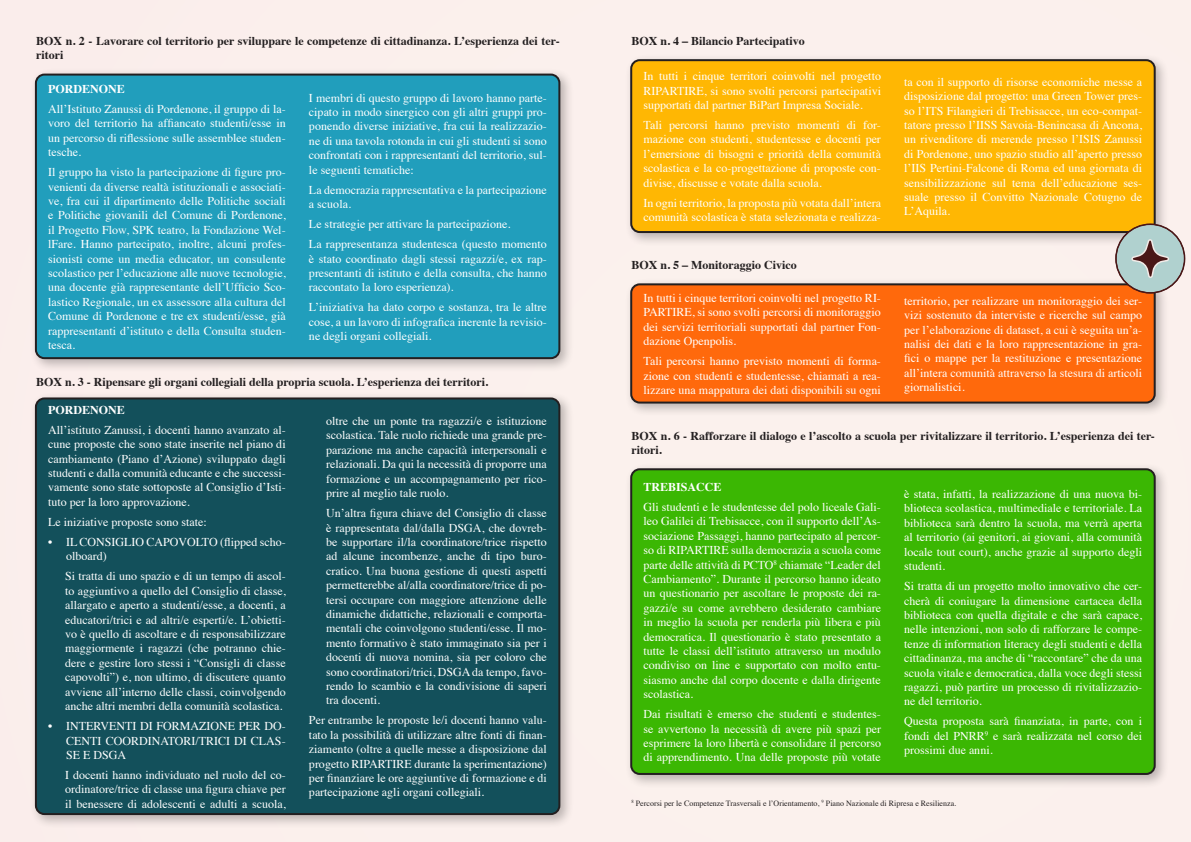
<style>
.page{position:relative;width:1191px;height:842px;background:#fbf0ed}
.page>*{position:absolute;margin:0;border:0;box-sizing:border-box;transform-origin:0 0}
.t1{font:12px/14.4px "Times";color:#fff;text-align:justify}
.t2{font:700 12px/14.4px "Times";color:#231f20}
.t3{font:700 12px "Times";color:#fff}
.t4{font:8px "Times";color:#231f20}
</style>
<div class="page">
<div style="left:29px;top:68px;width:545px;height:305px;background:#231f20;opacity:.3"></div>
<div style="left:36px;top:75px;width:523px;height:283px;background:#219ebc;border-radius:9px"></div>
<div style="left:35px;top:74px;width:525px;height:285px;border:2px solid #231f20;border-radius:9px"></div>
<div style="left:29px;top:392px;width:545px;height:436px;background:#231f20;opacity:.3"></div>
<div style="left:36px;top:398px;width:523px;height:416px;background:#13505b;border-radius:9px"></div>
<div style="left:35px;top:397px;width:525px;height:418px;border:2px solid #231f20;border-radius:9px"></div>
<div style="left:624px;top:54px;width:545px;height:193px;background:#231f20;opacity:.3"></div>
<div style="left:631px;top:60px;width:523px;height:172px;background:#ffb703;border-radius:9px"></div>
<div style="left:630px;top:59px;width:525px;height:174px;border:2px solid #231f20;border-radius:9px"></div>
<div style="left:624px;top:278px;width:545px;height:139px;background:#231f20;opacity:.3"></div>
<div style="left:631px;top:284px;width:523px;height:119px;background:#ff690c;border-radius:9px"></div>
<div style="left:630px;top:283px;width:525px;height:121px;border:2px solid #231f20;border-radius:9px"></div>
<div style="left:624px;top:463px;width:545px;height:325px;background:#231f20;opacity:.3"></div>
<div style="left:631px;top:469px;width:523px;height:305px;background:#3bb703;border-radius:9px"></div>
<div style="left:630px;top:468px;width:525px;height:307px;border:2px solid #231f20;border-radius:9px"></div>
<svg style="left:1115px;top:224px;width:70px;height:70px"></svg>
<p class="t2" style="left:36px;top:32px;width:525px">BOX n. 2 - Lavorare col territorio per sviluppare le competenze di cittadinanza. L’esperienza dei ter&shy;ritori</p>
<p class="t3" style="left:48px;top:77px;width:78px">PORDENONE</p>
<p class="t1" style="left:48px;top:101px;width:239px">All’Istituto Zanussi di Pordenone, il gruppo di la&shy;voro del territorio ha affiancato studenti/esse in un percorso di riflessione sulle assemblee studen&shy;tesche.</p>
<p class="t1" style="left:48px;top:164px;width:239px">Il gruppo ha visto la partecipazione di figure pro&shy;venienti da diverse realtà istituzionali e associati&shy;ve, fra cui il dipartimento delle Politiche sociali e Politiche giovanili del Comune di Pordenone, il Progetto Flow, SPK teatro, la Fondazione Wel&shy;lFare. Hanno partecipato, inoltre, alcuni profes&shy;sionisti come un media educator, un consulente scolastico per l’educazione alle nuove tecnologie, una docente già rappresentante dell’Ufficio Sco&shy;lastico Regionale, un ex assessore alla cultura del Comune di Pordenone e tre ex studenti/esse, già rappresentanti d’istituto e della Consulta studen&shy;tesca.</p>
<p class="t1" style="left:309px;top:89px;width:239px">I membri di questo gruppo di lavoro hanno parte&shy;cipato in modo sinergico con gli altri gruppi pro&shy;ponendo diverse iniziative, fra cui la realizzazio&shy;ne di una tavola rotonda in cui gli studenti si sono confrontati con i rappresentanti del territorio, sul&shy;le seguenti tematiche:</p>
<p class="t1" style="left:309px;top:181px;width:239px">La democrazia rappresentativa e la partecipazione a scuola.</p>
<p class="t1" style="left:309px;top:216px;width:203px">Le strategie per attivare la partecipazione.</p>
<p class="t1" style="left:309px;top:236px;width:239px">La rappresentanza studentesca (questo momento è stato coordinato dagli stessi ragazzi/e, ex rap&shy;presentanti di istituto e della consulta, che hanno raccontato la loro esperienza).</p>
<p class="t1" style="left:309px;top:299px;width:239px">L’iniziativa ha dato corpo e sostanza, tra le altre cose, a un lavoro di infografica inerente la revisio&shy;ne degli organi collegiali.</p>
<p class="t2" style="left:36px;top:374px;width:453px">BOX n. 3 - Ripensare gli organi collegiali della propria scuola. L’esperienza dei territori.</p>
<p class="t3" style="left:48px;top:398px;width:78px">PORDENONE</p>
<p class="t1" style="left:48px;top:421px;width:239px">All’istituto Zanussi, i docenti hanno avanzato al&shy;cune proposte che sono state inserite nel piano di cambiamento (Piano d’Azione) sviluppato dagli studenti e dalla comunità educante e che successi&shy;vamente sono state sottoposte al Consiglio d’Isti&shy;tuto per la loro approvazione.</p>
<p class="t1" style="left:48px;top:514px;width:160px">Le iniziative proposte sono state:</p>
<p class="t1" style="left:66px;top:534px;width:221px;text-indent:-18px">• IL CONSIGLIO CAPOVOLTO (flipped scho&shy;olboard)</p>
<p class="t1" style="left:65px;top:568px;width:222px">Si tratta di uno spazio e di un tempo di ascol&shy;to aggiuntivo a quello del Consiglio di classe, allargato e aperto a studenti/esse, a docenti, a educatori/trici e ad altri/e esperti/e. L’obietti&shy;vo è quello di ascoltare e di responsabilizzare maggiormente i ragazzi (che potranno chie&shy;dere e gestire loro stessi i “Consigli di classe capovolti”) e, non ultimo, di discutere quanto avviene all’interno delle classi, coinvolgendo anche altri membri della comunità scolastica.</p>
<p class="t1" style="left:66px;top:718px;width:221px;text-indent:-18px">• INTERVENTI DI FORMAZIONE PER DO-CENTI COORDINATORI/TRICI DI CLAS-SE E DSGA</p>
<p class="t1" style="left:65px;top:767px;width:222px">I docenti hanno individuato nel ruolo del co&shy;ordinatore/trice di classe una figura chiave per il benessere di adolescenti e adulti a scuola,</p>
<p class="t1" style="left:326px;top:413px;width:222px">oltre che un ponte tra ragazzi/e e istituzione scolastica. Tale ruolo richiede una grande pre&shy;parazione ma anche capacità interpersonali e relazionali. Da qui la necessità di proporre una formazione e un accompagnamento per rico&shy;prire al meglio tale ruolo.</p>
<p class="t1" style="left:326px;top:505px;width:222px">Un’altra figura chiave del Consiglio di classe è rappresentata dal/dalla DSGA, che dovreb&shy;be supportare il/la coordinatore/trice rispetto ad alcune incombenze, anche di tipo buro&shy;cratico. Una buona gestione di questi aspetti permetterebbe al/alla coordinatore/trice di po&shy;tersi occupare con maggiore attenzione delle dinamiche didattiche, relazionali e comporta&shy;mentali che coinvolgono studenti/esse. Il mo&shy;mento formativo è stato immaginato sia per i docenti di nuova nomina, sia per coloro che sono coordinatori/trici, DSGA da tempo, favo&shy;rendo lo scambio e la condivisione di saperi tra docenti.</p>
<p class="t1" style="left:309px;top:712px;width:239px">Per entrambe le proposte le/i docenti hanno valu&shy;tato la possibilità di utilizzare altre fonti di finan&shy;ziamento (oltre a quelle messe a disposizione dal progetto RIPARTIRE durante la sperimentazione) per finanziare le ore aggiuntive di formazione e di partecipazione agli organi collegiali.</p>
<p class="t2" style="left:631px;top:32px;width:175px">BOX n. 4 – Bilancio Partecipativo</p>
<p class="t1" style="left:643px;top:68px;width:239px">In tutti i cinque territori coinvolti nel progetto RIPARTIRE, si sono svolti percorsi partecipativi supportati dal partner BiPart Impresa Sociale.</p>
<p class="t1" style="left:643px;top:117px;width:239px">Tali percorsi hanno previsto momenti di for&shy;mazione con studenti, studentesse e docenti per l’emersione di bisogni e priorità della comunità scolastica e la co-progettazione di proposte con&shy;divise, discusse e votate dalla scuola.</p>
<p class="t1" style="left:643px;top:194px;width:239px">In ogni territorio, la proposta più votata dall’intera comunità scolastica è stata selezionata e realizza-</p>
<p class="t2" style="left:631px;top:257px;width:167px">BOX n. 5 – Monitoraggio Civico</p>
<p class="t1" style="left:643px;top:290px;width:239px">In tutti i cinque territori coinvolti nel progetto RI-PARTIRE, si sono svolti percorsi di monitoraggio dei servizi territoriali supportati dal partner Fon&shy;dazione Openpolis.</p>
<p class="t1" style="left:643px;top:353px;width:239px">Tali percorsi hanno previsto momenti di forma&shy;zione con studenti e studentesse, chiamati a rea&shy;lizzare una mappatura dei dati disponibili su ogni</p>
<p class="t1" style="left:904px;top:74px;width:239px">ta con il supporto di risorse economiche messe a disposizione dal progetto: una Green Tower pres&shy;so l’ITS Filangieri di Trebisacce, un eco-compat&shy;tatore presso l’IISS Savoia-Benincasa di Ancona, un rivenditore di merende presso l’ISIS Zanussi di Pordenone, uno spazio studio all’aperto presso l’IIS Pertini-Falcone di Roma ed una giornata di sensibilizzazione sul tema dell’educazione ses&shy;suale presso il Convitto Nazionale Cotugno de L’Aquila.</p>
<p class="t1" style="left:904px;top:292px;width:239px">territorio, per realizzare un monitoraggio dei ser&shy;vizi sostenuto da interviste e ricerche sul campo per l’elaborazione di dataset, a cui è seguita un’a&shy;nalisi dei dati e la loro rappresentazione in gra&shy;fici o mappe per la restituzione e presentazione all’intera comunità attraverso la stesura di articoli giornalistici.</p>
<p class="t2" style="left:631px;top:427px;width:525px">BOX n. 6 - Rafforzare il dialogo e l’ascolto a scuola per rivitalizzare il territorio. L’esperienza dei ter&shy;ritori.</p>
<p class="t3" style="left:643px;top:475px;width:80px">TREBISACCE</p>
<p class="t1" style="left:643px;top:499px;width:239px">Gli studenti e le studentesse del polo liceale Gali&shy;leo Galilei di Trebisacce, con il supporto dell’As&shy;sociazione Passaggi, hanno partecipato al percor&shy;so di RIPARTIRE sulla democrazia a scuola come parte delle attività di PCTO<sup>8</sup> chiamate “Leader del Cambiamento”. Durante il percorso hanno ideato un questionario per ascoltare le proposte dei ra&shy;gazzi/e su come avrebbero desiderato cambiare in meglio la scuola per renderla più libera e più democratica. Il questionario è stato presentato a tutte le classi dell’istituto attraverso un modulo condiviso on line e supportato con molto entu&shy;siasmo anche dal corpo docente e dalla dirigente scolastica.</p>
<p class="t1" style="left:643px;top:706px;width:239px">Dai risultati è emerso che studenti e studentes&shy;se avvertono la necessità di avere più spazi per esprimere la loro libertà e consolidare il percorso di apprendimento. Una delle proposte più votate</p>
<p class="t1" style="left:904px;top:486px;width:239px">è stata, infatti, la realizzazione di una nuova bi&shy;blioteca scolastica, multimediale e territoriale. La biblioteca sarà dentro la scuola, ma verrà aperta al territorio (ai genitori, ai giovani, alla comunità locale tout court), anche grazie al supporto degli studenti.</p>
<p class="t1" style="left:904px;top:578px;width:239px">Si tratta di un progetto molto innovativo che cer&shy;cherà di coniugare la dimensione cartacea della biblioteca con quella digitale e che sarà capace, nelle intenzioni, non solo di rafforzare le compe&shy;tenze di information literacy degli studenti e della cittadinanza, ma anche di “raccontare” che da una scuola vitale e democratica, dalla voce degli stessi ragazzi, può partire un processo di rivitalizzazio&shy;ne del territorio.</p>
<p class="t1" style="left:904px;top:713px;width:239px">Questa proposta sarà finanziata, in parte, con i fondi del PNRR<sup>9</sup> e sarà realizzata nel corso dei prossimi due anni.</p>
<p class="t4" style="left:631px;top:796px;width:326px"><sup>8</sup> Percorsi per le Competenze Trasversali e l’Orientamento, <sup>9</sup> Piano Nazionale di Ripresa e Resilienza.</p>
</div>
